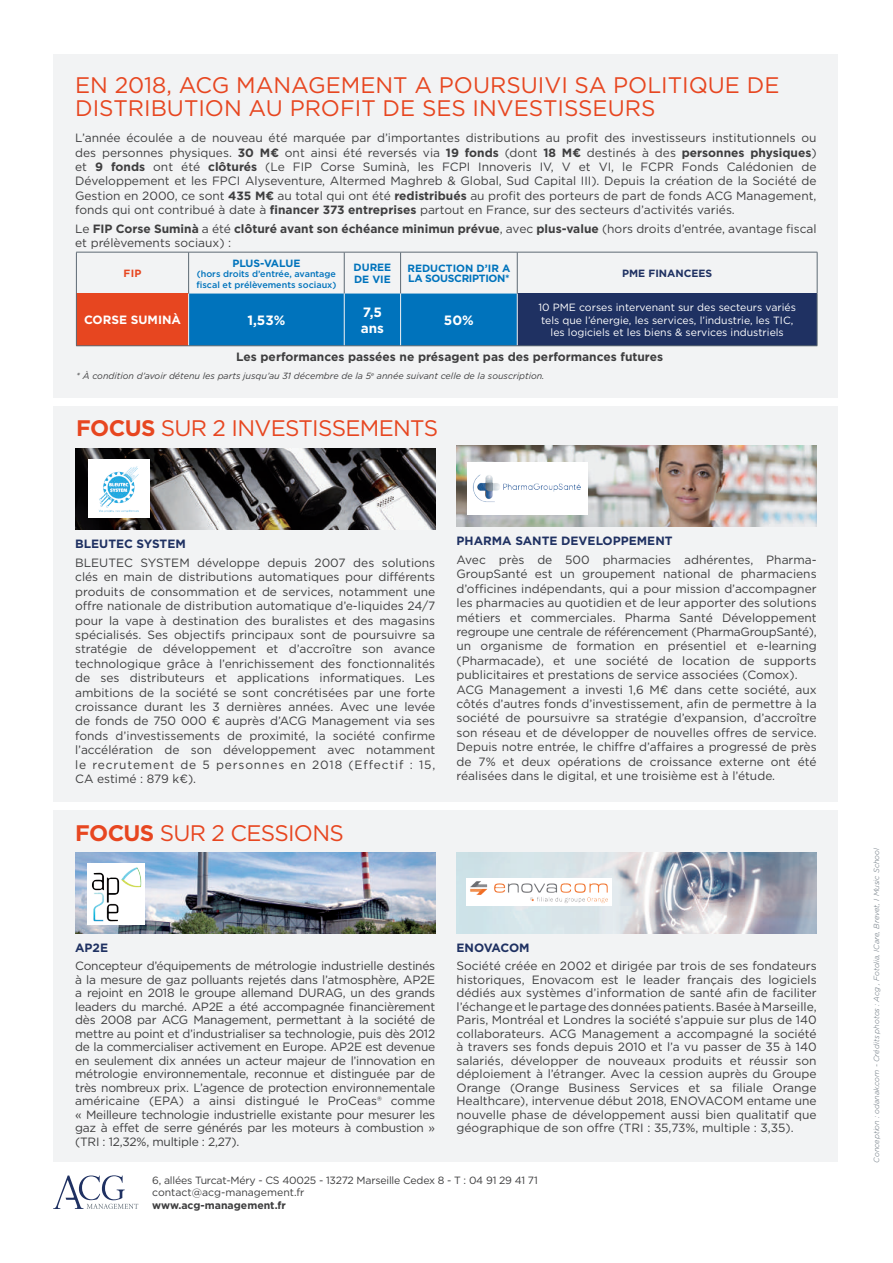
<style>
.page{position:relative;width:893px;height:1263px;background:#fff}
.page>*{position:absolute;margin:0;border:0;box-sizing:border-box;transform-origin:0 0}
.t1{font:22.5px/22.5px "Gotham";color:#e74620}
.t2{font:700 22.5px "Gotham";color:#e74620}
.t3{font:700 13.5px/16.2px "Gotham";color:#fff}
.t4{font:12px/14.4px "Gotham";color:#3e3e3f;text-align:justify}
.t5{font:700 12px "Gotham";color:#3e3e3f}
.t6{font:700 12px "Gotham";color:#1f3162}
.t7{font:700 12px "Gotham";color:#fff}
.t8{font:700 12px "Gotham";letter-spacing:-.02em;color:#1f3162}
.t9{font:10.5px/12.6px "Gotham";color:#fff;text-align:center}
.t10{font:10.5px/12.6px "Gotham";letter-spacing:-.02em;color:#3e3e3f}
.t11{font:700 10.5px/10.5px "Gotham";letter-spacing:-.03em;color:#0073bc}
.t12{font:700 10.5px "Gotham";color:#3e3e3f}
.t13{font:700 10.5px/12.6px "Gotham";color:#0073bc}
.t14{font:700 10.5px "Gotham";color:#1f3162}
.t15{font:700 10.5px "Gotham";color:#e74620}
.t16{font:italic 9px "Gotham";color:#3e3e3f}
.t17{font:500 9px/10.5px "Gotham";color:#0073bc}
.t18{font:italic 300 7.5px "Gotham";color:#5e6a74}
.s1{font-weight:700}
</style>
<div class="page">
<svg style="left:53px;top:1175px;width:85px;height:34px"></svg>
<div style="left:54px;top:406px;width:784px;height:395px;background:#f2f3f4"></div>
<img style="left:75px;top:448px;width:360px;height:81px">
<img style="left:456px;top:445px;width:361px;height:81px">
<div style="left:54px;top:810px;width:784px;height:352px;background:#f2f3f4"></div>
<img style="left:75px;top:852px;width:360px;height:81px">
<img style="left:456px;top:852px;width:361px;height:81px">
<div style="left:88px;top:863px;width:57px;height:61px;background:#fff"></div>
<img style="left:92px;top:867px;width:49px;height:54px">
<div style="left:467px;top:878px;width:145px;height:27px;background:#fff"></div>
<img style="left:470px;top:881px;width:138px;height:22px">
<div style="left:54px;top:54px;width:784px;height:344px;background:#f2f3f4"></div>
<div style="left:76px;top:294px;width:113px;height:52px;background:#e74620"></div>
<div style="left:189px;top:294px;width:328px;height:51px;background:#0073bc"></div>
<div style="left:517px;top:294px;width:300px;height:52px;background:#1f3162"></div>
<hr style="left:188px;top:252px;width:1px;height:42px;background:#5e6a74">
<hr style="left:344px;top:252px;width:1px;height:42px;background:#5e6a74">
<hr style="left:400px;top:252px;width:1px;height:42px;background:#5e6a74">
<hr style="left:517px;top:252px;width:1px;height:42px;background:#5e6a74">
<hr style="left:188px;top:294px;width:1px;height:52px;background:#f2f3f4">
<hr style="left:344px;top:294px;width:1px;height:52px;background:#f2f3f4">
<hr style="left:400px;top:294px;width:1px;height:52px;background:#f2f3f4">
<hr style="left:517px;top:294px;width:1px;height:52px;background:#f2f3f4">
<hr style="left:76px;top:252px;width:113px;height:1px;background:#5e6a74">
<hr style="left:76px;top:252px;width:1px;height:42px;background:#5e6a74">
<hr style="left:189px;top:252px;width:155px;height:1px;background:#5e6a74">
<hr style="left:344px;top:252px;width:57px;height:1px;background:#5e6a74">
<hr style="left:401px;top:252px;width:116px;height:1px;background:#5e6a74">
<hr style="left:517px;top:252px;width:300px;height:1px;background:#5e6a74">
<hr style="left:817px;top:252px;width:1px;height:42px;background:#5e6a74">
<hr style="left:76px;top:294px;width:1px;height:52px;background:#5e6a74">
<hr style="left:817px;top:294px;width:1px;height:52px;background:#5e6a74">
<hr style="left:76px;top:345px;width:113px;height:1px;background:#5e6a74">
<hr style="left:189px;top:345px;width:155px;height:1px;background:#5e6a74">
<hr style="left:344px;top:345px;width:57px;height:1px;background:#5e6a74">
<hr style="left:401px;top:345px;width:116px;height:1px;background:#5e6a74">
<hr style="left:517px;top:345px;width:300px;height:1px;background:#5e6a74">
<div style="left:88px;top:459px;width:61px;height:59px;background:#fff"></div>
<img style="left:99px;top:466px;width:40px;height:46px">
<div style="left:467px;top:462px;width:121px;height:53px;background:#fff"></div>
<img style="left:473px;top:474px;width:108px;height:28px">
<h1 class="t1" style="left:75px;top:74px;width:706px">EN 2018, ACG MANAGEMENT A POURSUIVI SA POLITIQUE DE<br>DISTRIBUTION AU PROFIT DE SES INVESTISSEURS</h1>
<p class="t4" style="left:75px;top:130px;width:743px">L’année écoulée a de nouveau été marquée par d’importantes distributions au profit des investisseurs institutionnels ou des personnes physiques. <span class="s1">30 M€</span> ont ainsi été reversés via <span class="s1">19 fonds</span> (dont <span class="s1">18 M€</span> destinés à des <span class="s1">personnes physiques</span>) et <span class="s1">9 fonds</span> ont été <span class="s1">clôturés</span> (Le FIP Corse Suminà, les FCPI Innoveris IV, V et VI, le FCPR Fonds Calédonien de Développement et les FPCI Alyseventure, Altermed Maghreb &amp; Global, Sud Capital III). Depuis la création de la Société de Gestion en 2000, ce sont <span class="s1">435 M€</span> au total qui ont été <span class="s1">redistribués</span> au profit des porteurs de part de fonds ACG Management, fonds qui ont contribué à date à <span class="s1">financer 373 entreprises</span> partout en France, sur des secteurs d’activités variés.</p>
<p class="t4" style="left:75px;top:222px;width:743px;line-height:13.5px">Le <span class="s1">FIP Corse Suminà</span> a été <span class="s1">clôturé avant son échéance minimun prévue</span>, avec <span class="s1">plus-value</span> (hors droits d’entrée, avantage fiscal et prélèvements sociaux) :</p>
<p class="t15" style="left:124px;top:266px;width:19px">FIP</p>
<p class="t13" style="left:232px;top:256px;width:70px">PLUS-VALUE</p>
<p class="t17" style="left:196px;top:268px;width:141px">(hors droits d’entrée, avantage fiscal et prélèvements sociaux)</p>
<p class="t13" style="left:353px;top:261px;width:39px">DUREE<br>DE VIE</p>
<p class="t11" style="left:407px;top:263px;width:105px">REDUCTION D’IR A<br>LA SOUSCRIPTION*</p>
<p class="t14" style="left:622px;top:266px;width:92px">PME FINANCEES</p>
<p class="t7" style="left:84px;top:312px;width:98px">CORSE SUMINà</p>
<p class="t3" style="left:247px;top:312px;width:39px">1,53%</p>
<p class="t3" style="left:361px;top:304px;width:25px">7,5 ans</p>
<p class="t3" style="left:444px;top:312px;width:31px">50%</p>
<p class="t9" style="left:538px;top:301px;width:259px">10 PME corses intervenant sur des secteurs variés tels que l’énergie, les services, l’industrie, les TIC, les logiciels et les biens &amp; services industriels</p>
<p class="t5" style="left:236px;top:349px;width:428px">Les performances passées ne présagent pas des performances futures</p>
<p class="t16" style="left:76px;top:370px;width:470px">* à condition d’avoir détenu les parts jusqu’au 31 décembre de la 5<sup>e</sup> année suivant celle de la souscription.</p>
<h1 class="t2" style="left:76px;top:413px;width:31px">Focus</h1>
<h1 class="t1" style="left:161px;top:416px;width:16px">sur</h1>
<h1 class="t1" style="left:213px;top:416px;width:34px">2 investissements</h1>
<p class="t6" style="left:75px;top:536px;width:112px">BLEUTEC SYSTEM</p>
<p class="t4" style="left:75px;top:555px;width:362px">BLEUTEC SYSTEM développe depuis 2007 des solutions clés en main de distributions automatiques pour différents produits de consommation et de services, notamment une offre nationale de distribution automatique d’e-liquides 24/7 pour la vape à destination des buralistes et des magasins spécialisés. Ses objectifs principaux sont de poursuivre sa stratégie de développement et d’accroître son avance technologique grâce à l’enrichissement des fonctionnalités de ses distributeurs et applications informatiques. Les ambitions de la société se sont concrétisées par une forte croissance durant les 3 dernières années. Avec une levée de fonds de 750 000 € auprès d’ACG Management via ses fonds d’investissements de proximité, la société confirme l’accélération de son développement avec notamment le recrutement de 5 personnes en 2018 (Effectif : 15, CA estimé : 879 k€).</p>
<h1 class="t2" style="left:75px;top:818px;width:31px">Focus</h1>
<h1 class="t1" style="left:160px;top:821px;width:16px">sur</h1>
<h1 class="t1" style="left:212px;top:821px;width:34px">2 cessions</h1>
<p class="t6" style="left:456px;top:533px;width:218px">PHARMA SANTE DEVELOPPEMENT</p>
<p class="t4" style="left:456px;top:552px;width:362px;text-align:left">Avec près de 500 pharmacies adhérentes, Pharma-GroupSanté est un groupement national de pharmaciens d’officines indépendants, qui a pour mission d’accompagner les pharmacies au quotidien et de leur apporter des solutions métiers et commerciales. Pharma Santé Développement regroupe une centrale de référencement (PharmaGroupSanté), un organisme de formation en présentiel et e-learning (Pharmacade), et une société de location de supports publicitaires et prestations de service associées (Comox).<br>ACG Management a investi 1,6 M€ dans cette société, aux côtés d’autres fonds d’investissement, afin de permettre à la société de poursuivre sa stratégie d’expansion, d’accroître son réseau et de développer de nouvelles offres de service.<br>Depuis notre entrée, le chiffre d’affaires a progressé de près de 7% et deux opérations de croissance externe ont été réalisées dans le digital, et une troisième est à l’étude.</p>
<p class="t6" style="left:75px;top:940px;width:35px">AP2E</p>
<p class="t4" style="left:75px;top:959px;width:362px;line-height:13.5px">Concepteur d’équipements de métrologie industrielle destinés à la mesure de gaz polluants rejetés dans l’atmosphère, AP2E a rejoint en 2018 le groupe allemand DURAG, un des grands leaders du marché. AP2E a été accompagnée financièrement dès 2008 par ACG Management, permettant à la société de mettre au point et d’industrialiser sa technologie, puis dès 2012 de la commercialiser activement en Europe. AP2E est devenue en seulement dix années un acteur majeur de l’innovation en métrologie environnementale, reconnue et distinguée par de très nombreux prix. L’agence de protection environnementale américaine (EPA) a ainsi distingué le ProCeas® comme « Meilleure technologie industrielle existante pour mesurer les gaz à effet de serre générés par les moteurs à combustion » (TRI : 12,32%, multiple : 2,27).</p>
<p class="t8" style="left:456px;top:940px;width:75px">ENOVACOM</p>
<p class="t4" style="left:456px;top:959px;width:362px;line-height:13.5px">Société créée en 2002 et dirigée par trois de ses fondateurs historiques, Enovacom est le leader français des logiciels dédiés aux systèmes d’information de santé afin de faciliter l’échange et le partage des données patients. Basée à Marseille, Paris, Montréal et Londres la société s’appuie sur plus de 140 collaborateurs. ACG Management a accompagné la société à travers ses fonds depuis 2010 et l’a vu passer de 35 à 140 salariés, développer de nouveaux produits et réussir son déploiement à l’étranger. Avec la cession auprès du Groupe Orange (Orange Business Services et sa filiale Orange Healthcare), intervenue début 2018, ENOVACOM entame une nouvelle phase de développement aussi bien qualitatif que géographique de son offre (TRI : 35,73%, multiple : 3,35).</p>
<p class="t10" style="left:152px;top:1173px;width:387px">6, allées Turcat-Méry - CS 40025 - 13272 Marseille Cedex 8 - T : 04 91 29 41 71 contact@acg-management.fr</p>
<p class="t12" style="left:152px;top:1198px;width:135px">www.acg-management.fr</p>
<p class="t18" style="left:872px;top:1162px;width:316px;rotate:-90deg">Conception : odanak.com - Crédits photos : Acg , Fotolia, ICare, Brevet, I Music School</p>
</div>
